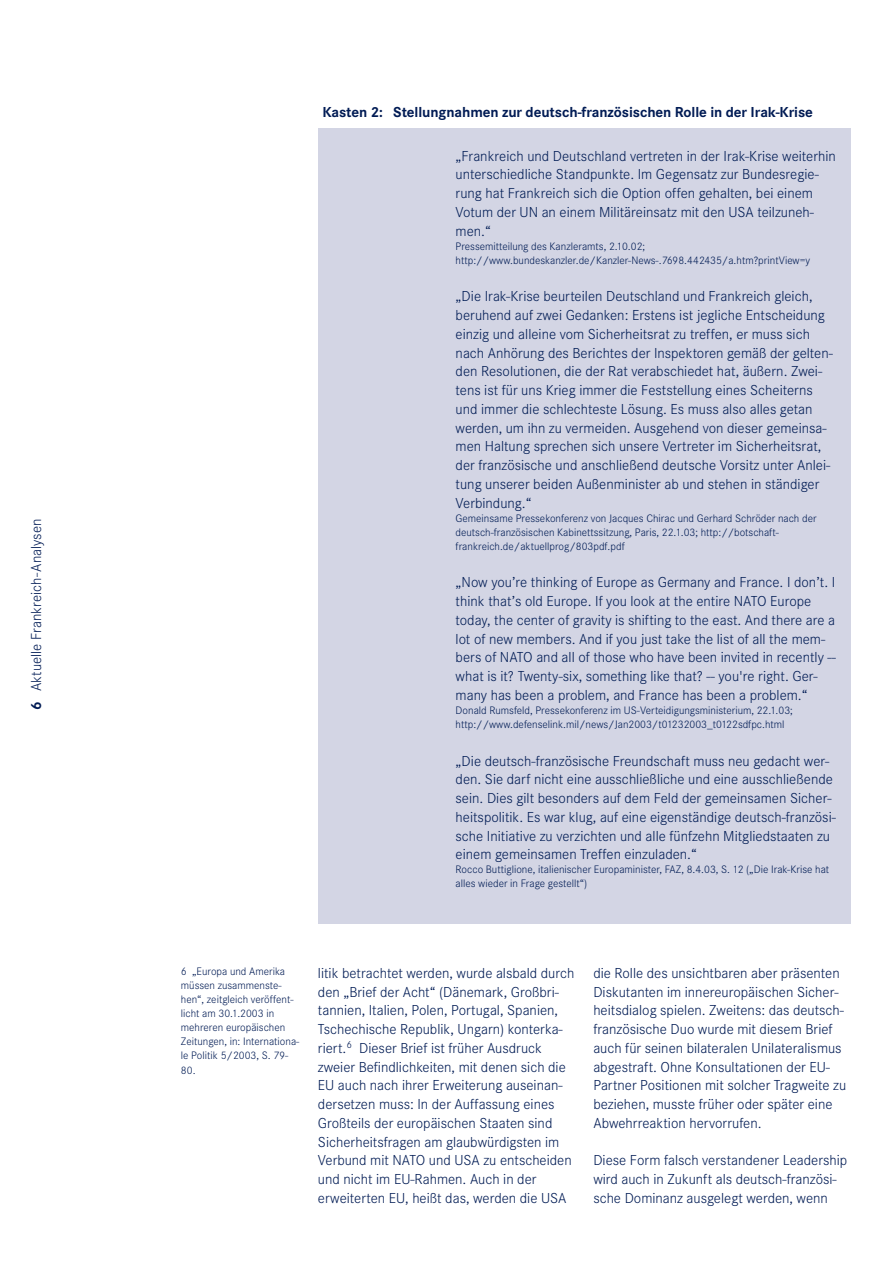
<style>
.page{position:relative;width:893px;height:1262px;background:#fff}
.page>*{position:absolute;margin:0;border:0;box-sizing:border-box;transform-origin:0 0}
.t1{font:300 15px/18.8px "Corporate S";color:#001b54}
.t2{font:700 15px "Corporate S";letter-spacing:-.005em;color:#001b54}
.t3{font:300 11.25px/14.1px "Corporate S";color:#001b54}
.s1{font-weight:700}
</style>
<div class="page">
<div style="left:318px;top:128px;width:532px;height:795px;background:#d3d5e4"></div>
<p class="t1" style="left:28px;top:710px;width:193px;rotate:-90deg"><span class="s1">6</span> Aktuelle Frankreich-Analysen</p>
<p class="t2" style="left:322px;top:106px;width:492px">Kasten 2: Stellungnahmen zur deutsch-französischen Rolle in der Irak-Krise</p>
<p class="t1" style="left:455px;top:148px;width:382px">„Frankreich und Deutschland vertreten in der Irak-Krise weiterhin unterschiedliche Standpunkte. Im Gegensatz zur Bundesregie&shy;rung hat Frankreich sich die Option offen gehalten, bei einem Votum der UN an einem Militäreinsatz mit den USA teilzuneh&shy;men.“</p>
<p class="t3" style="left:455px;top:240px;width:356px">Pressemitteilung des Kanzleramts, 2.10.02; http://www.bundeskanzler.de/Kanzler-News-.7698.442435/a.htm?printView=y</p>
<p class="t1" style="left:455px;top:288px;width:378px">„Die Irak-Krise beurteilen Deutschland und Frankreich gleich, beruhend auf zwei Gedanken: Erstens ist jegliche Entscheidung einzig und alleine vom Sicherheitsrat zu treffen, er muss sich nach Anhörung des Berichtes der Inspektoren gemäß der gelten&shy;den Resolutionen, die der Rat verabschiedet hat, äußern. Zwei&shy;tens ist für uns Krieg immer die Feststellung eines Scheiterns und immer die schlechteste Lösung. Es muss also alles getan werden, um ihn zu vermeiden. Ausgehend von dieser gemeinsa&shy;men Haltung sprechen sich unsere Vertreter im Sicherheitsrat, der französische und anschließend deutsche Vorsitz unter Anlei&shy;tung unserer beiden Außenminister ab und stehen in ständiger Verbindung.“</p>
<p class="t3" style="left:455px;top:512px;width:362px">Gemeinsame Pressekonferenz von Jacques Chirac und Gerhard Schröder nach der deutsch-französischen Kabinettssitzung, Paris, 22.1.03; http://botschaft&shy;frankreich.de/aktuellprog/803pdf.pdf</p>
<p class="t1" style="left:455px;top:574px;width:382px">„Now you’re thinking of Europe as Germany and France. I don’t. I think that’s old Europe. If you look at the entire NATO Europe today, the center of gravity is shifting to the east. And there are a lot of new members. And if you just take the list of all the mem&shy;bers of NATO and all of those who have been invited in recently -- what is it? Twenty-six, something like that? -- you're right. Ger&shy;many has been a problem, and France has been a problem.“</p>
<p class="t3" style="left:455px;top:704px;width:339px">Donald Rumsfeld, Pressekonferenz im US-Verteidigungsministerium, 22.1.03; http://www.defenselink.mil/news/Jan2003/t01232003_t0122sdfpc.html</p>
<p class="t1" style="left:455px;top:752px;width:381px">„Die deutsch-französische Freundschaft muss neu gedacht wer&shy;den. Sie darf nicht eine ausschließliche und eine ausschließende sein. Dies gilt besonders auf dem Feld der gemeinsamen Sicher&shy;heitspolitik. Es war klug, auf eine eigenständige deutsch-französi&shy;sche Initiative zu verzichten und alle fünfzehn Mitgliedstaaten zu einem gemeinsamen Treffen einzuladen.“</p>
<p class="t3" style="left:455px;top:863px;width:375px">Rocco Buttiglione, italienischer Europaminister, FAZ, 8.4.03, S. 12 („Die Irak-Krise hat alles wieder in Frage gestellt“)</p>
<p class="t3" style="left:181px;top:965px;width:120px">6 „Europa und Amerika müssen zusammenste&shy;hen“, zeitgleich veröffent&shy;licht am 30.1.2003 in mehreren europäischen<br>Zeitungen, in: Internationa&shy;le Politik 5/2003, S. 79-<br>80.</p>
<p class="t1" style="left:318px;top:965px;width:258px">litik betrachtet werden, wurde alsbald durch den „Brief der Acht“ (Dänemark, Großbri&shy;tannien, Italien, Polen, Portugal, Spanien, Tschechische Republik, Ungarn) konterka&shy;riert.<sup>6</sup> Dieser Brief ist früher Ausdruck zweier Befindlichkeiten, mit denen sich die EU auch nach ihrer Erweiterung auseinan&shy;dersetzen muss: In der Auffassung eines Großteils der europäischen Staaten sind Sicherheitsfragen am glaubwürdigsten im Verbund mit NATO und USA zu entscheiden und nicht im EU-Rahmen. Auch in der erweiterten EU, heißt das, werden die USA</p>
<p class="t1" style="left:593px;top:965px;width:254px">die Rolle des unsichtbaren aber präsenten Diskutanten im innereuropäischen Sicher&shy;heitsdialog spielen. Zweitens: das deutsch&shy;französische Duo wurde mit diesem Brief auch für seinen bilateralen Unilateralismus abgestraft. Ohne Konsultationen der EU-Partner Positionen mit solcher Tragweite zu beziehen, musste früher oder später eine Abwehrreaktion hervorrufen.</p>
<p class="t1" style="left:593px;top:1152px;width:255px">Diese Form falsch verstandener Leadership wird auch in Zukunft als deutsch-französi&shy;sche Dominanz ausgelegt werden, wenn</p>
</div>
